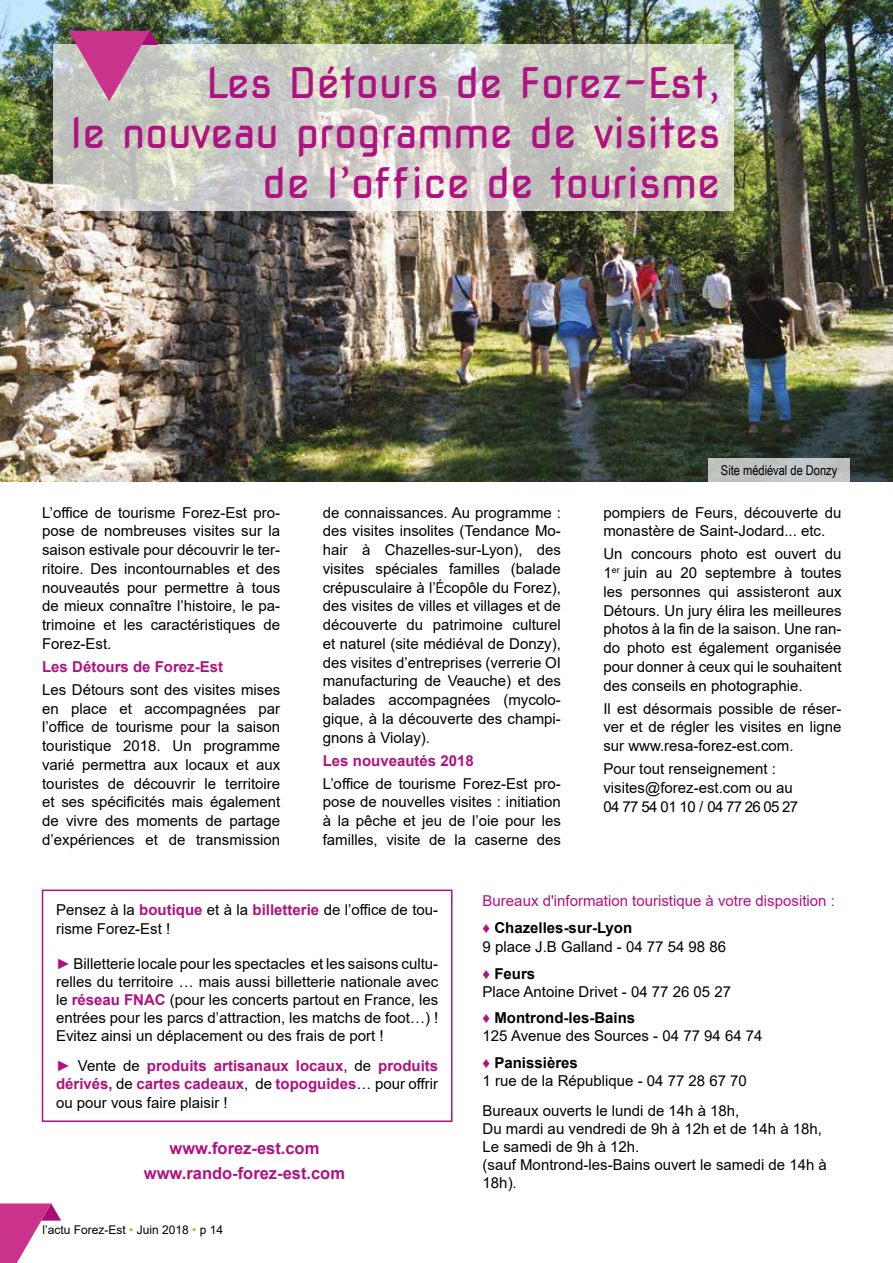
<style>
.page{position:relative;width:893px;height:1263px;background:#fff}
.page>*{position:absolute;margin:0;border:0;box-sizing:border-box;transform-origin:0 0}
.t1{font:42px/50.2px "Nova Square";color:#af1280;text-align:right}
.t2{font:700 16.5px/25.2px "Arial";color:#af1280;text-align:center}
.t3{font:15px/18.8px "Arial";color:#000}
.t4{font:700 15px/18px "Arial";color:#af1280;text-align:justify}
.t5{font:15px/27.3px "Arial";color:#af1280}
.t6{font:13.5px "Arial Narrow";color:#000}
.t7{font:12px "Arial";color:#000}
.s1{font-family:"Arial Narrow"}
.s2{font-weight:700;color:#af1280}
.s3{color:#af1280}
.s4{font-weight:400}
.s5{font-weight:400;color:#000}
.s6{color:#95c11f}
.s7{font-weight:700;color:#000}
.s8{font-weight:700}
</style>
<div class="page">
<div style="left:42px;top:889px;width:410px;height:233px;border:2px solid #af1280"></div>
<img style="left:0;top:0;width:893px;height:481px">
<div style="left:708px;top:458px;width:142px;height:23px;background:#bec2c0"></div>
<svg style="left:53px;top:45px;width:680px;height:166px;background:#ced0c8"></svg>
<svg style="left:69px;top:31px;width:89px;height:70px;background:#c47ea4"></svg>
<svg style="left:0;top:1203px;width:61px;height:60px"></svg>
<h1 class="t1" style="left:70px;top:57px;width:652px">Les Détours de Forez-Est,<br>le nouveau programme de visites de l’office de tourisme</h1>
<p class="t3" style="left:42px;top:503px;width:240px;text-align:justify">L’office de tourisme Forez-Est pro&shy;pose de nombreuses visites sur la saison estivale pour découvrir le ter&shy;ritoire. Des incontournables et des nouveautés pour permettre à tous de mieux connaître l’histoire, le pa&shy;trimoine et les caractéristiques de Forez-Est.</p>
<p class="t4" style="left:42px;top:658px;width:182px">Les Détours de Forez-Est</p>
<p class="t3" style="left:42px;top:680px;width:240px;text-align:justify">Les Détours sont des visites mises en place et accompagnées par l’office de tourisme pour la saison touristique 2018. Un programme varié permettra aux locaux et aux touristes de découvrir le territoire et ses spécificités mais également de vivre des moments de partage d’expériences et de transmission</p>
<p class="t3" style="left:323px;top:503px;width:240px;text-align:justify">de connaissances. Au programme : des visites insolites (Tendance Mo&shy;hair à Chazelles-sur-Lyon), des visites spéciales familles (balade crépusculaire à l’<span class="s1">É</span>copôle du Forez), des visites de villes et villages et de découverte du patrimoine culturel et naturel (site médiéval de Donzy), des visites d’entreprises (verrerie OI manufacturing de Veauche) et des balades accompagnées (mycolo&shy;gique, à la découverte des champi&shy;gnons à Violay).</p>
<p class="t4" style="left:323px;top:751px;width:152px">Les nouveautés 2018</p>
<p class="t3" style="left:323px;top:774px;width:240px;text-align:justify">L’office de tourisme Forez-Est pro&shy;pose de nouvelles visites : initiation à la pêche et jeu de l’oie pour les familles, visite de la caserne des</p>
<p class="t6" style="left:721px;top:460px;width:118px">Site médiéval de Donzy</p>
<p class="t3" style="left:603px;top:503px;width:240px">pompiers de Feurs, découverte du monastère de Saint-Jodard... etc.</p>
<p class="t3" style="left:603px;top:545px;width:240px;text-align:justify">Un concours photo est ouvert du 1<sup>er</sup> juin au 20 septembre à toutes les personnes qui assisteront aux Détours. Un jury élira les meilleures photos à la fin de la saison. Une ran&shy;do photo est également organisée pour donner à ceux qui le souhaitent des conseils en photographie.</p>
<p class="t3" style="left:603px;top:699px;width:240px;text-align:justify">Il est désormais possible de réser&shy;ver et de régler les visites en ligne sur www.resa-forez-est.com.</p>
<p class="t3" style="left:603px;top:759px;width:196px">Pour tout renseignement : visites@forez-est.com ou au<br>04 77 54 01 10 / 04 77 26 05 27</p>
<p class="t3" style="left:56px;top:900px;width:384px">Pensez à la <span class="s2">boutique</span> et à la <span class="s2">billetterie</span> de l’office de tou&shy;risme Forez-Est !</p>
<p class="t3" style="left:56px;top:954px;width:384px;line-height:18px;text-align:justify"><span class="s3">►</span> Billetterie locale pour les spectacles et les saisons cultu&shy;relles du territoire … mais aussi billetterie nationale avec le <span class="s2">réseau FNAC</span> (pour les concerts partout en France, les entrées pour les parcs d’attraction, les matchs de foot…) !<br>Evitez ainsi un déplacement ou des frais de port !</p>
<p class="t4" style="left:56px;top:1057px;width:384px"><span class="s4">►</span> <span class="s5">Vente de</span> produits artisanaux locaux<span class="s5">, de</span> produits dérivés, <span class="s5">de</span> cartes cadeaux<span class="s5">, de</span> topoguides<span class="s5">… pour offrir ou pour vous faire plaisir !</span></p>
<p class="t2" style="left:144px;top:1135px;width:203px">www.forez-est.com www.rando-forez-est.com</p>
<p class="t7" style="left:43px;top:1221px;width:182px">l’actu Forez-Est <span class="s6">•</span> Juin 2018 <span class="s6">•</span> p 14</p>
<p class="t5" style="left:483px;top:887px;width:354px">Bureaux d'information touristique à votre disposition : ♦ <span class="s7">Chazelles-sur-Lyon</span></p>
<p class="t3" style="left:483px;top:933px;width:245px;line-height:26.5px">9 place J.B Galland - 04 77 54 98 86 <span class="s3">♦</span> <span class="s8">Feurs</span></p>
<p class="t3" style="left:483px;top:978px;width:250px;line-height:26.5px">Place Antoine Drivet - 04 77 26 05 27 <span class="s3">♦</span> <span class="s8">Montrond-les-Bains</span></p>
<p class="t3" style="left:483px;top:1022px;width:281px;line-height:26.5px">125 Avenue des Sources - 04 77 94 64 74 <span class="s3">♦</span> <span class="s8">Panissières</span></p>
<p class="t3" style="left:483px;top:1065px;width:266px;line-height:30.8px">1 rue de la République - 04 77 28 67 70<br>Bureaux ouverts le lundi de 14h à 18h,</p>
<p class="t3" style="left:483px;top:1120px;width:346px;line-height:18px">Du mardi au vendredi de 9h à 12h et de 14h à 18h,<br>Le samedi de 9h à 12h.<br>(sauf Montrond-les-Bains ouvert le samedi de 14h à<br>18h).</p>
</div>
